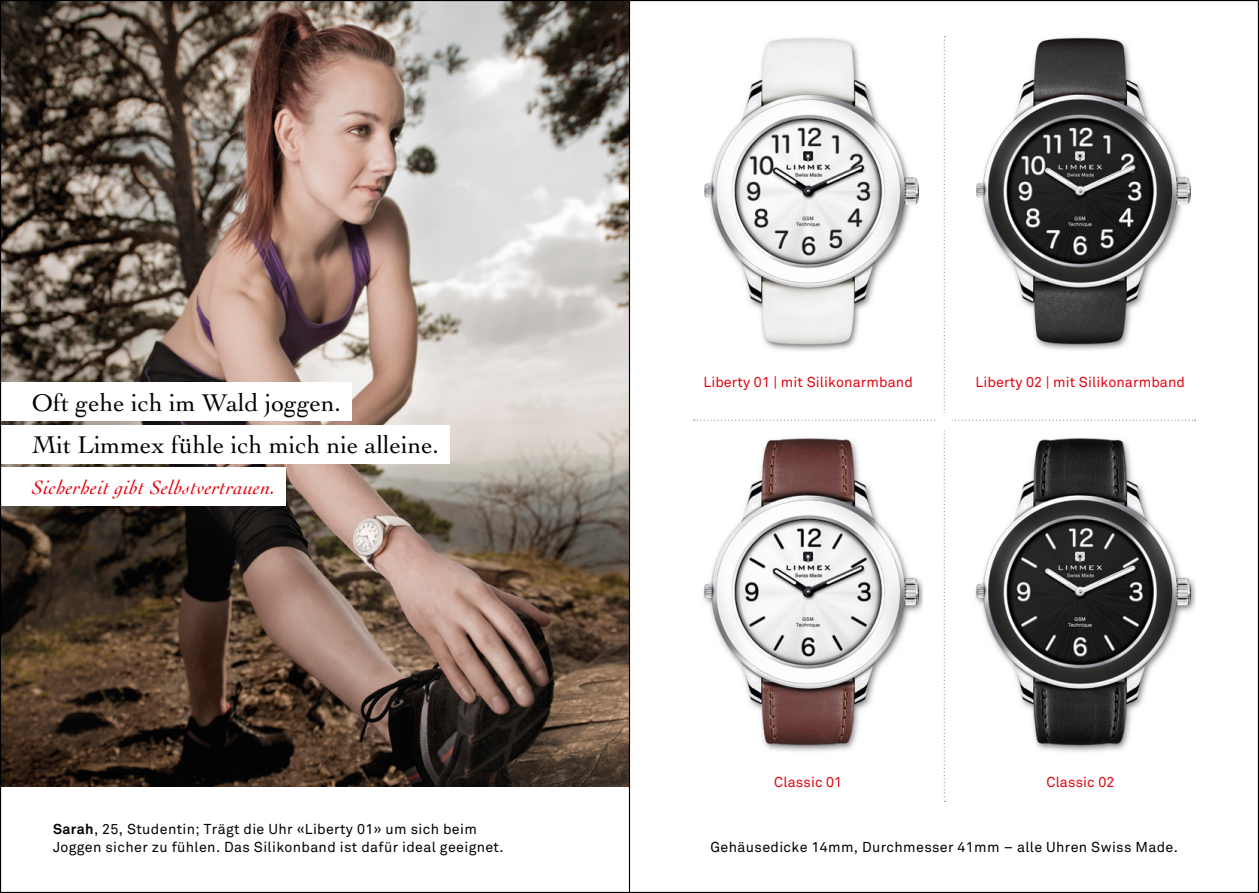
<style>
.page{position:relative;width:1259px;height:893px;background:#fff}
.page>*{position:absolute;margin:0;border:0;box-sizing:border-box;transform-origin:0 0}
.t1{font:25.5px/42.8px "Cochin LT Std";color:#000}
.t2{font:italic 20.25px "Cochin LT Std";letter-spacing:.02em;color:#e30613}
.t3{font:14.25px/18px "Akkurat";letter-spacing:.025em;color:#000}
.t4{font:14.25px "Akkurat";letter-spacing:.01em;color:#e30613}
.s1{font-weight:700}
</style>
<div class="page">
<img style="left:2px;top:2px;width:627px;height:785px">
<svg style="left:694px;top:36px;width:501px;height:766px"></svg>
<div style="left:937px;top:413px;width:14px;height:15px;background:#fff;border-radius:50%"></div>
<div style="left:0;top:383px;width:351px;height:38px;background:#fff"></div>
<div style="left:0;top:425px;width:449px;height:38px;background:#fff"></div>
<div style="left:0;top:468px;width:285px;height:38px;background:#fff"></div>
<hr style="left:629px;top:0;width:1px;height:893px;background:#000">
<h1 class="t1" style="left:32px;top:381px;width:409px">Oft gehe ich im Wald joggen.<br>Mit Limmex fühle ich mich nie alleine.</h1>
<h2 class="t2" style="left:32px;top:476px;width:245px">Sicherheit gibt Selbstvertrauen.</h2>
<p class="t3" style="left:53px;top:820px;width:452px"><span class="s1">Sarah</span>, 25, Studentin; Trägt die Uhr «Liberty 01» um sich beim<br>Joggen sicher zu fühlen. Das Silikonband ist dafür ideal geeignet.</p>
<p class="t4" style="left:703px;top:374px;width:211px">Liberty 01 | mit Silikonarmband</p>
<p class="t4" style="left:975px;top:374px;width:211px">Liberty 02 | mit Silikonarmband</p>
<p class="t4" style="left:774px;top:773px;width:69px">Classic 01</p>
<p class="t4" style="left:1046px;top:773px;width:69px">Classic 02</p>
<p class="t3" style="left:710px;top:838px;width:469px">Gehäusedicke 14mm, Durchmesser 41mm – alle Uhren Swiss Made.</p>
</div>
